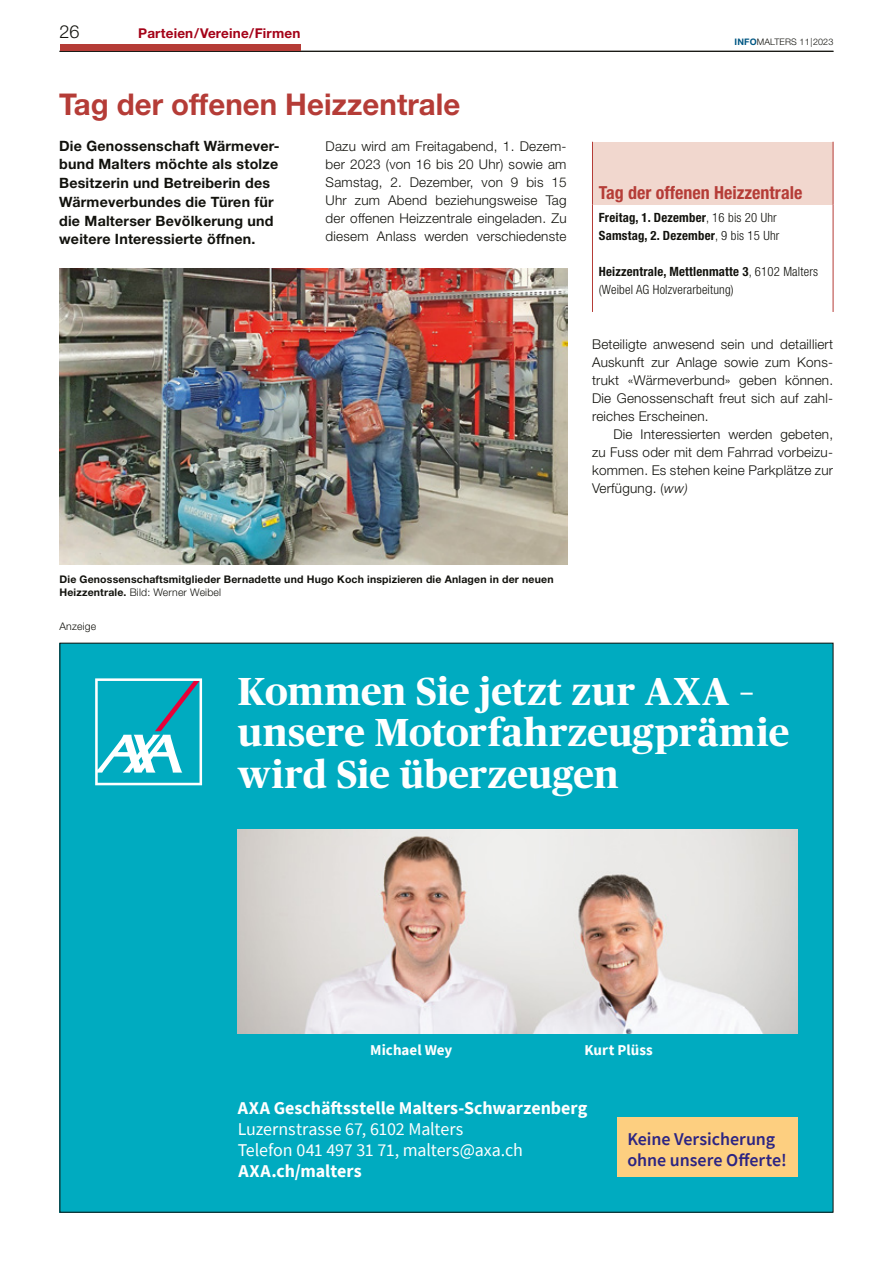
<style>
.page{position:relative;width:893px;height:1263px;background:#fff}
.page>*{position:absolute;margin:0;border:0;box-sizing:border-box;transform-origin:0 0}
.t1{font:700 39px/41.2px "Publico Headline";letter-spacing:.01em;color:#fff}
.t2{font:700 30px "Helvetica Neue LT Std";letter-spacing:.005em;color:#b53c37}
.t3{font:18px/21px "Source Sans Pro";letter-spacing:-.005em;color:#fff}
.t4{font:700 18px "Source Sans Pro";color:#fff}
.t5{font:600 18px/21px "Source Sans Pro";letter-spacing:-.005em;color:#2c2483}
.t6{font:700 condensed 18px "Helvetica Neue LT Std";color:#b53c37}
.t7{font:300 18px "Helvetica Neue LT Std";color:#12120d}
.t8{font:700 15px "Source Sans Pro";letter-spacing:.005em;color:#fff}
.t9{font:700 14.25px/18.8px "Helvetica Neue LT Std";letter-spacing:.015em;color:#12120d}
.t10{font:300 13.5px/18px "Helvetica Neue LT Std";letter-spacing:.015em;color:#12120d;text-align:justify}
.t11{font:700 13.5px "Helvetica Neue LT Std";letter-spacing:.015em;color:#a40218}
.t12{font:300 condensed 12.75px/18px "Helvetica Neue LT Std";letter-spacing:.015em;color:#12120d}
.t13{font:700 condensed 12.75px/18px "Helvetica Neue LT Std";letter-spacing:.015em;color:#12120d}
.t14{font:700 10.5px/13.5px "Helvetica Neue LT Std";letter-spacing:.015em;color:#12120d}
.t15{font:300 10.5px "Helvetica Neue LT Std";letter-spacing:.015em;color:#12120d}
.t16{font:300 9px "Helvetica Neue LT Std";letter-spacing:.015em;color:#12120d}
.s1{font-weight:700;color:#005783}
.s2{font-weight:300}
.s3{font-weight:700}
.s4{font-size:13.2px}
.s5{font-style:italic;font-size:13.2px}
</style>
<div class="page">
<hr style="left:60px;top:51px;width:773px;height:1px;background:#12120d">
<div style="left:60px;top:45px;width:240px;height:6px;background:#b53c37"></div>
<div style="left:592px;top:142px;width:241px;height:63px;background:#f1d7ce"></div>
<hr style="left:592px;top:142px;width:1px;height:63px;background:#b53c37">
<hr style="left:833px;top:142px;width:1px;height:63px;background:#b53c37">
<hr style="left:592px;top:205px;width:1px;height:107px;background:#b53c37">
<hr style="left:833px;top:205px;width:1px;height:107px;background:#b53c37">
<img style="left:60px;top:269px;width:507px;height:296px">
<div style="left:60px;top:643px;width:773px;height:569px;background:#00abc0"></div>
<svg style="left:95px;top:678px;width:107px;height:107px"></svg>
<div style="left:617px;top:1117px;width:181px;height:60px;background:#fdcf80"></div>
<img style="left:238px;top:830px;width:560px;height:203px">
<h3 class="t7" style="left:60px;top:21px;width:22px">26</h3>
<p class="t11" style="left:138px;top:25px;width:164px">Parteien/Vereine/Firmen</p>
<h2 class="t2" style="left:59px;top:85px;width:403px">Tag der offenen Heizzentrale</h2>
<p class="t9" style="left:59px;top:136px;width:222px">Die Genossenschaft Wärmever&shy;bund Malters möchte als stolze<br>Besitzerin und Betreiberin des<br>Wärmeverbundes die Türen für die Malterser Bevölkerung und weitere Interessierte öffnen.</p>
<p class="t10" style="left:326px;top:136px;width:242px">Dazu wird am Freitagabend, 1. Dezem&shy;ber 2023 (von 16 bis 20 Uhr) sowie am Samstag, 2. Dezember, von 9 bis 15<br>Uhr zum Abend beziehungsweise Tag der offenen Heizzentrale eingeladen. Zu diesem Anlass werden verschiedenste</p>
<p class="t16" style="left:735px;top:36px;width:100px"><span class="s1">INFO</span>MALTERS 11|2023</p>
<h3 class="t6" style="left:599px;top:181px;width:205px">Tag der offenen Heizzentrale</h3>
<p class="t13" style="left:599px;top:208px;width:182px">Freitag, 1. Dezember<span class="s2">, 16 bis 20 Uhr<br></span>Samstag, 2. Dezember<span class="s2">, 9 bis 15 Uhr</span></p>
<p class="t12" style="left:599px;top:263px;width:221px"><span class="s3">Heizzentrale, Mettlenmatte 3</span>, 6102 Malters (Weibel AG Holzverarbeitung)</p>
<p class="t10" style="left:592px;top:334px;width:242px;text-align:left">Beteiligte anwesend sein und detailliert Auskunft zur Anlage sowie zum Kons&shy;trukt «Wärmeverbund» geben können.<br>Die Genossenschaft freut sich auf zahl&shy;reiches Erscheinen.</p>
<p class="t10" style="left:592px;top:424px;width:242px;text-indent:21px">Die Interessierten werden gebeten, zu Fuss oder mit dem Fahrrad vorbeizu&shy;kommen. Es stehen keine Parkplätze zur Verfügung. <span class="s4">(</span><span class="s5">ww)</span></p>
<p class="t14" style="left:60px;top:572px;width:495px">Die Genossenschaftsmitglieder Bernadette und Hugo Koch inspizieren die Anlagen in der neuen<br>Heizzentrale. <span class="s2">Bild: Werner Weibel</span></p>
<p class="t15" style="left:60px;top:620px;width:38px">Anzeige</p>
<h1 class="t1" style="left:238px;top:668px;width:553px">Kommen Sie jetzt zur AXA – unsere Motorfahrzeugprämie wird Sie überzeugen</h1>
<p class="t8" style="left:370px;top:1040px;width:84px">Michael Wey</p>
<p class="t8" style="left:584px;top:1040px;width:70px">Kurt Plüss</p>
<h3 class="t4" style="left:238px;top:1096px;width:351px">AXA Geschäftsstelle Malters-Schwarzenberg</h3>
<h3 class="t3" style="left:238px;top:1118px;width:287px">Luzernstrasse 67, 6102 Malters<br>Telefon 041 497 31 71, malters@axa.ch</h3>
<h3 class="t4" style="left:238px;top:1159px;width:125px">AXA.ch/malters</h3>
<h3 class="t5" style="left:627px;top:1129px;width:161px">Keine Versicherung ohne unsere Offerte!</h3>
</div>
